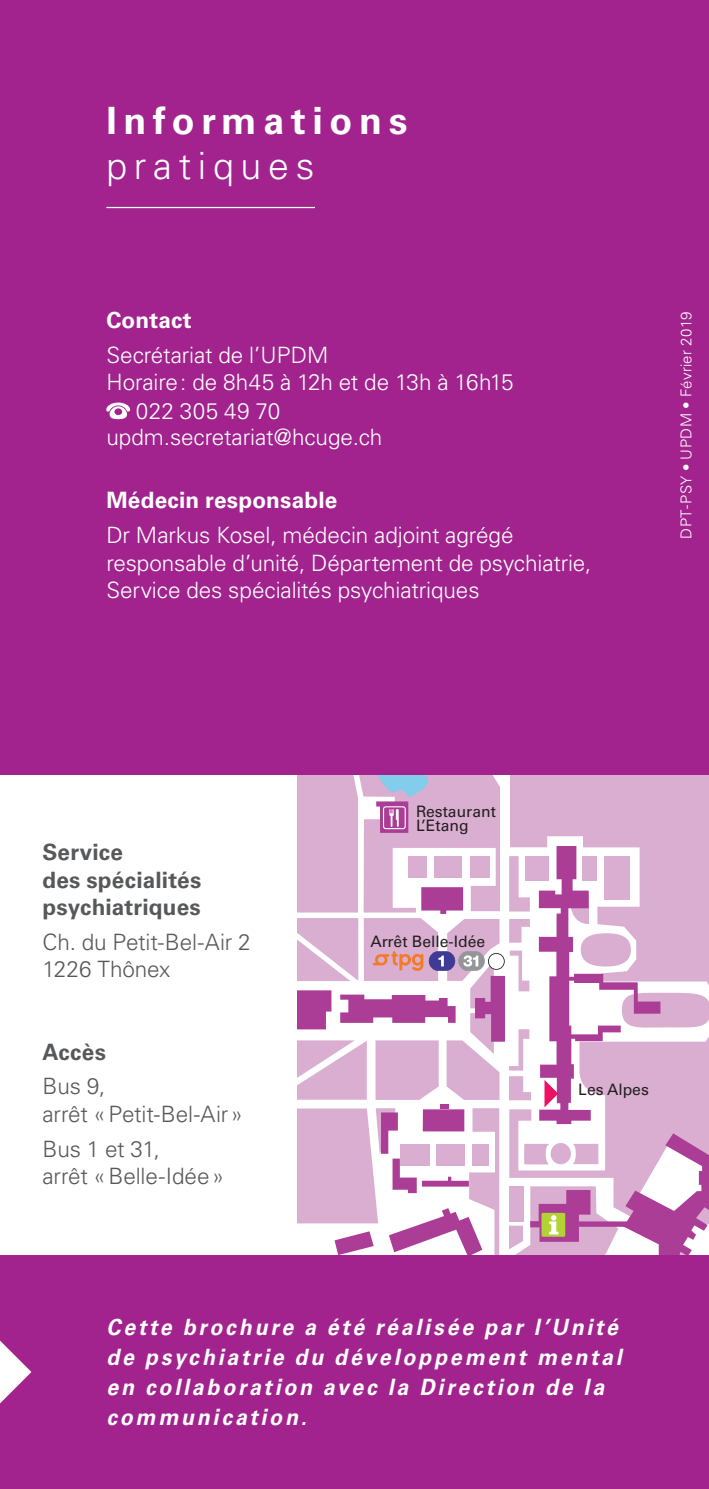
<style>
.page{position:relative;width:709px;height:1489px;background:#fff}
.page>*{position:absolute;margin:0;border:0;box-sizing:border-box;transform-origin:0 0}
.t1{font:700 37.5px "Univers LT Std";letter-spacing:.18em;color:#fff}
.t2{font:300 37.5px "Univers LT Std";letter-spacing:.18em;color:#fff}
.t3{font:300 22.5px/27.5px "Univers LT Std";letter-spacing:-.005em;color:#fff}
.t4{font:italic 700 22.5px/30px "Univers LT Std";letter-spacing:.135em;color:#fff;scale:.94 1}
.t5{font:300 22.5px/27.5px "Univers LT Std";letter-spacing:-.005em;color:#57585a}
.t6{font:700 22.5px/27.5px "Univers LT Std";letter-spacing:.01em;color:#57585a}
.t7{font:700 22.5px "Univers LT Std";letter-spacing:.01em;color:#fff}
.t8{font:300 22.5px "Univers LT Std";letter-spacing:.015em;color:#fff}
.t9{font:15.75px/14.5px "Univers LT Std";color:#231f20}
.t10{font:300 15px "Univers LT Std";letter-spacing:.025em;color:#fff}
</style>
<div class="page">
<div style="left:0;top:0;width:709px;height:774px;background:#a2238e"></div>
<svg style="left:106px;top:402px;width:24px;height:17px"></svg>
<hr style="left:106px;top:207px;width:209px;height:1px;background:#fff">
<div style="left:0;top:1254px;width:709px;height:234px;background:#a2238e"></div>
<svg style="left:0;top:1340px;width:31px;height:63px"></svg>
<svg style="left:298px;top:774px;width:411px;height:481px"></svg>
<h1 class="t1" style="left:106px;top:98px;width:303px">Informations</h1>
<h1 class="t2" style="left:106px;top:143px;width:210px">pratiques</h1>
<p class="t7" style="left:106px;top:307px;width:87px">Contact</p>
<p class="t3" style="left:106px;top:341px;width:223px">Secrétariat de l’UPDM</p>
<p class="t3" style="left:106px;top:368px;width:409px">Horaire: de 8h45 à 12h et de 13h à 16h15</p>
<p class="t8" style="left:136px;top:397px;width:146px">022 305 49 70</p>
<p class="t3" style="left:106px;top:423px;width:277px">updm.secretariat@hcuge.ch</p>
<p class="t7" style="left:106px;top:487px;width:232px">Médecin responsable</p>
<p class="t3" style="left:106px;top:521px;width:486px">Dr Markus Kosel, médecin adjoint agrégé responsable d’unité, Département de psychiatrie,<br>Service des spécialités psychiatriques</p>
<p class="t10" style="left:677px;top:538px;width:228px;rotate:-90deg">DPT-PSY • UPDM • Février 2019</p>
<p class="t6" style="left:43px;top:838px;width:160px">Service<br>des spécialités psychiatriques</p>
<p class="t5" style="left:43px;top:928px;width:210px">Ch. du Petit-Bel-Air 2<br>1226 Thônex</p>
<p class="t6" style="left:43px;top:1038px;width:65px">Accès</p>
<p class="t5" style="left:43px;top:1072px;width:202px">Bus 9,<br>arrêt «Petit-Bel-Air»</p>
<p class="t5" style="left:43px;top:1134px;width:183px">Bus 1 et 31,<br>arrêt «Belle-Idée»</p>
<p class="t9" style="left:416px;top:804px;width:81px">Restaurant<br>L’Etang</p>
<p class="t9" style="left:370px;top:934px;width:116px">Arrêt Belle-Idée</p>
<p class="t9" style="left:578px;top:1082px;width:72px">Les Alpes</p>
<p class="t4" style="left:106px;top:1312px;width:550px">Cette brochure a été réalisée par l’Unité de psychiatrie du développement mental en collaboration avec la Direction de la communication.</p>
</div>
